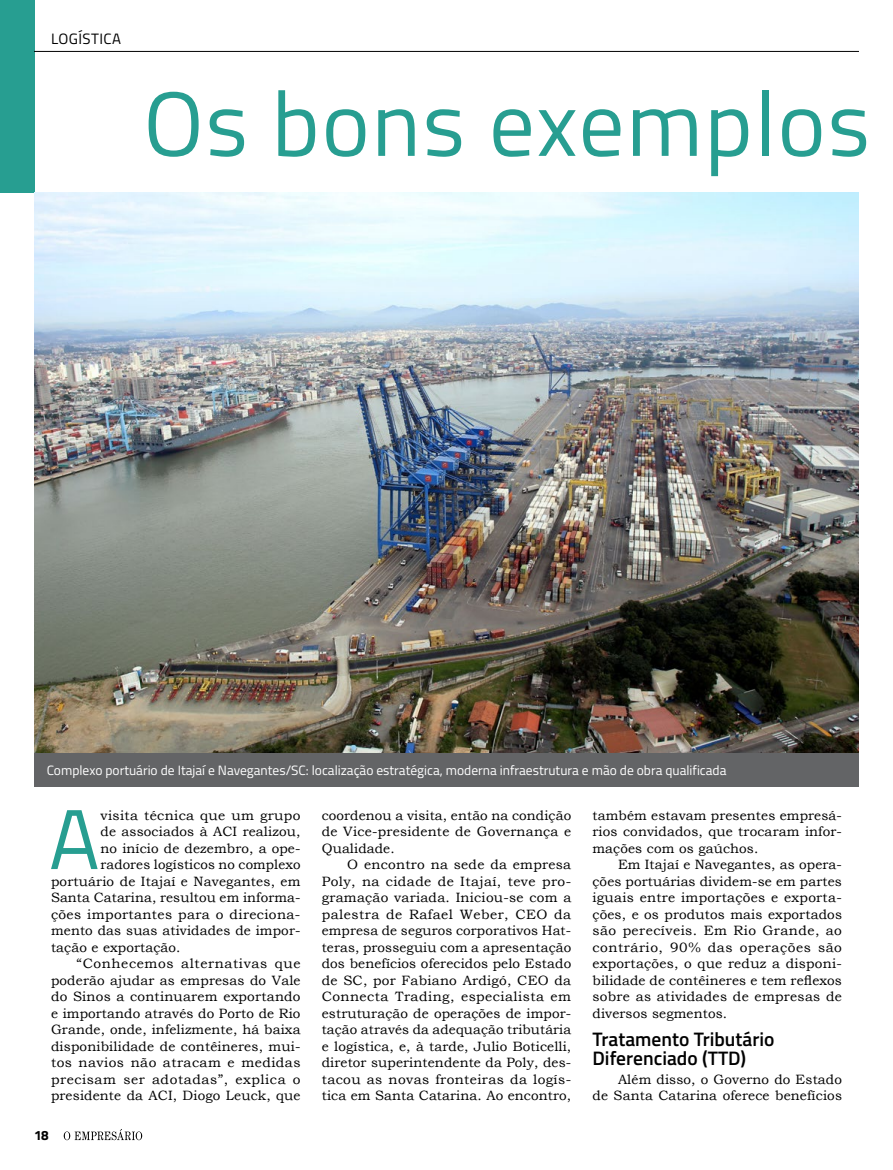
<style>
.page{position:relative;width:893px;height:1170px;background:#fff}
.page>*{position:absolute;margin:0;border:0;box-sizing:border-box;transform-origin:0 0}
.t1{font:91.35px "Titillium";letter-spacing:.02em;color:#279e91}
.t2{font:85.05px "Titillium";color:#279e91}
.t3{font:600 19.5px/19.5px "Titillium";color:#000}
.t4{font:15px "Titillium";letter-spacing:.03em;color:#000}
.t5{font:13.5px/16.5px "Bookman Old Style";letter-spacing:.01em;color:#000;text-align:justify}
.t6{font:13.5px "Titillium";color:#fff}
.t7{font:13.5px "Bookman Old Style";letter-spacing:.04em;color:#000}
.t8{font:13.5px "Bookman Old Style";letter-spacing:.035em;color:#000}
.t9{font:13.5px "Bookman Old Style";letter-spacing:.045em;color:#000}
.t10{font:700 13.5px "Titillium";color:#000}
</style>
<div class="page">
<div style="left:0;top:0;width:34px;height:192px;background:#279e91"></div>
<img style="left:34px;top:192px;width:825px;height:561px">
<div style="left:34px;top:753px;width:825px;height:33px;background:#636466"></div>
<hr style="left:34px;top:51px;width:825px;height:1px;background:#000">
<svg style="left:64px;top:1129px;width:78px;height:11px"></svg>
<p class="t4" style="left:51px;top:28px;width:72px">LOGÍSTICA</p>
<h1 class="t1" style="left:143px;top:57px;width:728px">Os bons exemplos</h1>
<p class="t6" style="left:47px;top:760px;width:681px">Complexo portuário de Itajaí e Navegantes/SC: localização estratégica, moderna infraestrutura e mão de obra qualificada</p>
<h2 class="t2" style="left:49px;top:777px;width:52px">A</h2>
<p class="t5" style="left:101px;top:806px;width:202px">visita técnica que um grupo</p>
<p class="t5" style="left:101px;top:823px;width:201px">de associados à ACI realizou,</p>
<p class="t5" style="left:101px;top:839px;width:201px">no início de dezembro, a ope-</p>
<p class="t5" style="left:101px;top:856px;width:201px">radores logísticos no complexo</p>
<p class="t5" style="left:51px;top:872px;width:251px">portuário de Itajaí e Navegantes, em</p>
<p class="t5" style="left:51px;top:889px;width:251px">Santa Catarina, resultou em informa-</p>
<p class="t5" style="left:51px;top:905px;width:251px">ções importantes para o direciona-</p>
<p class="t5" style="left:51px;top:922px;width:251px">mento das suas atividades de impor-</p>
<p class="t5" style="left:51px;top:938px;width:131px">tação e exportação.</p>
<p class="t9" style="left:77px;top:954px;width:226px">“Conhecemos alternativas que</p>
<p class="t5" style="left:51px;top:971px;width:251px">poderão ajudar as empresas do Vale</p>
<p class="t5" style="left:51px;top:988px;width:251px">do Sinos a continuarem exportando</p>
<p class="t5" style="left:51px;top:1004px;width:251px">e importando através do Porto de Rio</p>
<p class="t5" style="left:51px;top:1021px;width:251px">Grande, onde, infelizmente, há baixa</p>
<p class="t5" style="left:51px;top:1037px;width:251px">disponibilidade de contêineres, mui-</p>
<p class="t8" style="left:51px;top:1053px;width:251px">tos navios não atracam e medidas</p>
<p class="t7" style="left:51px;top:1070px;width:251px">precisam ser adotadas”, explica o</p>
<p class="t5" style="left:51px;top:1087px;width:251px">presidente da ACI, Diogo Leuck, que</p>
<p class="t10" style="left:34px;top:1124px;width:16px">18</p>
<p class="t5" style="left:322px;top:806px;width:251px">coordenou a visita, então na condição de Vice-presidente de Governança e Qualidade.</p>
<p class="t5" style="left:322px;top:856px;width:251px;text-indent:26px">O encontro na sede da empresa Poly, na cidade de Itajaí, teve pro&shy;gramação variada. Iniciou-se com a palestra de Rafael Weber, CEO da empresa de seguros corporativos Hat&shy;teras, prosseguiu com a apresentação dos benefícios oferecidos pelo Estado de SC, por Fabiano Ardigó, CEO da Connecta Trading, especialista em estruturação de operações de impor&shy;tação através da adequação tributária e logística, e, à tarde, Julio Boticelli, diretor superintendente da Poly, des&shy;tacou as novas fronteiras da logís&shy;tica em Santa Catarina. Ao encontro,</p>
<p class="t5" style="left:592px;top:806px;width:251px">também estavam presentes empresá&shy;rios convidados, que trocaram infor&shy;mações com os gaúchos.</p>
<p class="t5" style="left:592px;top:856px;width:251px;text-indent:26px">Em Itajaí e Navegantes, as opera&shy;ções portuárias dividem-se em partes iguais entre importações e exporta&shy;ções, e os produtos mais exportados são perecíveis. Em Rio Grande, ao contrário, 90% das operações são exportações, o que reduz a disponi&shy;bilidade de contêineres e tem reflexos sobre as atividades de empresas de diversos segmentos.</p>
<h3 class="t3" style="left:592px;top:1027px;width:183px">Tratamento Tributário<br>Diferenciado (TTD)</h3>
<p class="t5" style="left:592px;top:1070px;width:251px;text-align:right">Além disso, o Governo do Estado<br>de Santa Catarina oferece benefícios</p>
</div>
